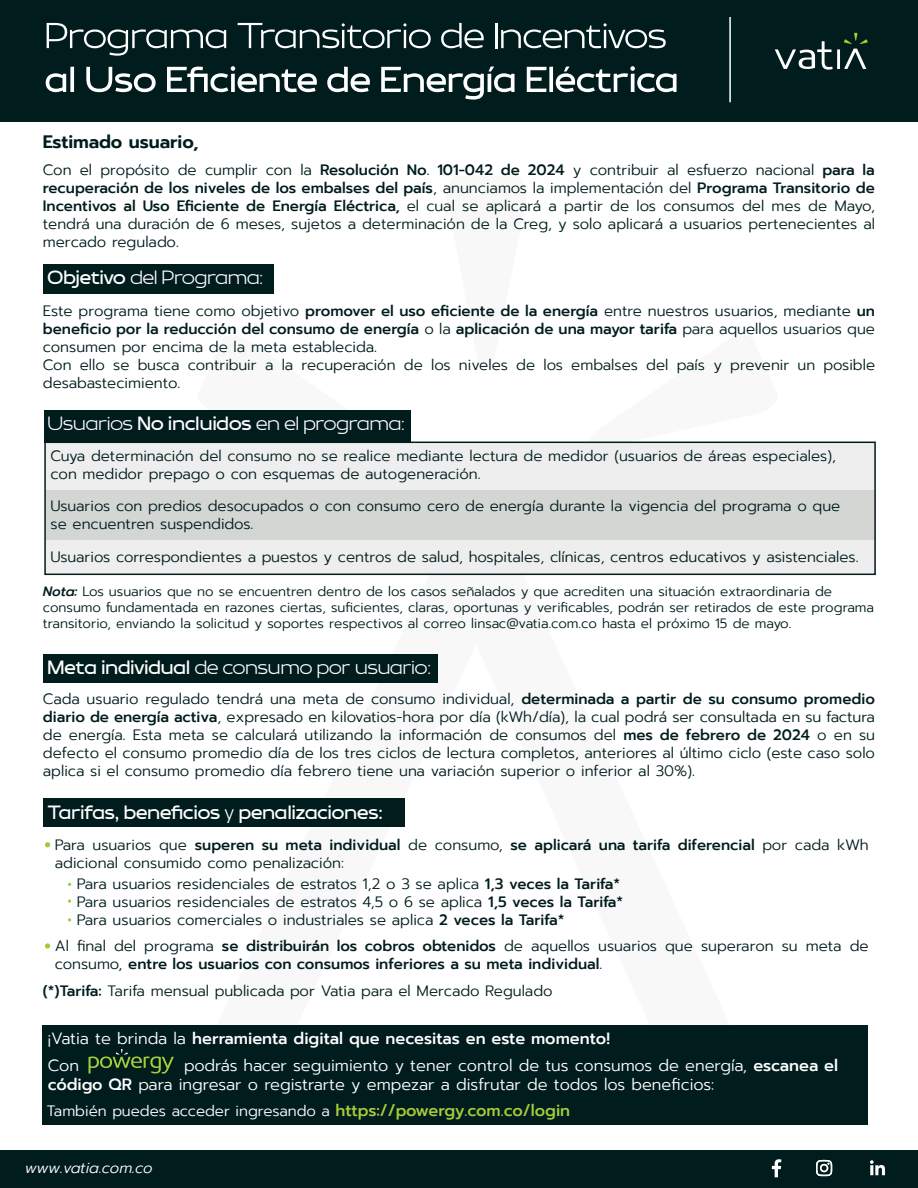
<style>
.page{position:relative;width:918px;height:1188px;background:#fff}
.page>*{position:absolute;margin:0;border:0;box-sizing:border-box;transform-origin:0 0}
.t1{font:300 19.5px "Brinnan";color:#fff}
.t2{font:19.5px "Brinnan";color:#fff}
.t3{font:600 18px "Prompt";color:#001c1d}
.t4{font:300 16.2px/19.5px "Prompt";color:#fff}
.t5{font:500 16.2px/27px "Prompt";color:#fff}
.t6{font:300 15px/18px "Prompt";color:#001c1d}
.t7{font:500 15px/18px "Prompt";color:#001c1d}
.t8{font:300 15px "Prompt";color:#fff}
.t9{font:italic 300 15px "Prompt";letter-spacing:-.015em;color:#fff}
.t10{font:300 13.5px/16.2px "Prompt";color:#001c1d}
.s1{font-weight:500}
.s2{font-weight:400}
.s3{font-weight:500;font-style:italic}
.s4{font-weight:300}
.s5{font-weight:500;font-size:16.2px;color:#a5cd39}
</style>
<div class="page">
<div style="left:43px;top:1025px;width:825px;height:100px;background:#001c1d"></div>
<svg style="left:589px;top:441px;width:189px;height:1px"></svg>
<div style="left:45px;top:442px;width:830px;height:132px;background:#edeeed"></div>
<div style="left:45px;top:490px;width:830px;height:49px;background:#d4d6d4"></div>
<div style="left:0;top:0;width:918px;height:122px;background:#001c1d"></div>
<div style="left:0;top:1151px;width:918px;height:37px;background:#001c1d"></div>
<div style="left:44px;top:264px;width:230px;height:30px;background:#001c1d"></div>
<div style="left:44px;top:654px;width:394px;height:28px;background:#001c1d"></div>
<div style="left:44px;top:799px;width:361px;height:28px;background:#001c1d"></div>
<div style="left:44px;top:410px;width:366px;height:32px;background:#001c1d"></div>
<svg style="left:47px;top:23px;width:179px;height:33px"></svg>
<svg style="left:238px;top:23px;width:193px;height:25px"></svg>
<svg style="left:441px;top:23px;width:43px;height:25px"></svg>
<hr style="left:495px;top:23px;width:2px;height:25px;background:#fff">
<svg style="left:501px;top:23px;width:165px;height:25px"></svg>
<svg style="left:46px;top:73px;width:20px;height:19px"></svg>
<svg style="left:70px;top:67px;width:4px;height:25px"></svg>
<svg style="left:86px;top:67px;width:70px;height:25px"></svg>
<svg style="left:167px;top:66px;width:150px;height:26px"></svg>
<svg style="left:327px;top:67px;width:43px;height:25px"></svg>
<svg style="left:381px;top:67px;width:134px;height:33px"></svg>
<svg style="left:527px;top:67px;width:20px;height:25px"></svg>
<svg style="left:549px;top:67px;width:4px;height:25px"></svg>
<svg style="left:556px;top:66px;width:121px;height:26px"></svg>
<svg style="left:844px;top:33px;width:24px;height:36px"></svg>
<hr style="left:837px;top:49px;width:3px;height:20px;background:#fff">
<svg style="left:775px;top:41px;width:58px;height:29px"></svg>
<div style="left:44px;top:442px;width:832px;height:133px;border:2px solid #001c1d"></div>
<hr style="left:729px;top:17px;width:2px;height:85px;background:#fff">
<svg style="left:45px;top:842px;width:5px;height:5px"></svg>
<svg style="left:68px;top:918px;width:3px;height:4px"></svg>
<svg style="left:45px;top:943px;width:5px;height:6px"></svg>
<svg style="left:772px;top:1159px;width:9px;height:18px"></svg>
<svg style="left:816px;top:1160px;width:16px;height:16px"></svg>
<svg style="left:870px;top:1160px;width:15px;height:15px"></svg>
<svg style="left:89px;top:1049px;width:85px;height:25px"></svg>
<p class="t3" style="left:43px;top:128px;width:157px">Estimado usuario,</p>
<p class="t6" style="left:43px;top:161px;width:834px;text-align:justify">Con el propósito de cumplir con la <span class="s1">Resolución No. 101-042 de 2024</span> y contribuir al esfuerzo nacional <span class="s1">para la recuperación de los niveles de los embalses del país</span>, anunciamos la implementación del <span class="s1">Programa Transitorio de Incentivos al Uso Eficiente de Energía Eléctrica,</span> el cual se aplicará a partir de los consumos del mes de Mayo, tendrá una duración de 6 meses, sujetos a determinación de la Creg, y solo aplicará a usuarios pertenecientes al mercado regulado.</p>
<h1 class="t1" style="left:48px;top:267px;width:217px"><span class="s2">Objetivo</span> del Programa:</h1>
<p class="t6" style="left:43px;top:301px;width:834px">Este programa tiene como objetivo <span class="s1">promover el uso eficiente de la energía</span> entre nuestros usuarios, mediante <span class="s1">un beneficio por la reducción del consumo de energía</span> o la <span class="s1">aplicación de una mayor tarifa</span> para aquellos usuarios que consumen por encima de la meta establecida.<br>Con ello se busca contribuir a la recuperación de los niveles de los embalses del país y prevenir un posible desabastecimiento.</p>
<h1 class="t1" style="left:48px;top:413px;width:359px">Usuarios <span class="s2">No incluidos</span> en el programa:</h1>
<p class="t6" style="left:51px;top:447px;width:787px">Cuya determinación del consumo no se realice mediante lectura de medidor (usuarios de áreas especiales), con medidor prepago o con esquemas de autogeneración.</p>
<p class="t6" style="left:51px;top:497px;width:791px">Usuarios con predios desocupados o con consumo cero de energía durante la vigencia del programa o que se encuentren suspendidos.</p>
<p class="t6" style="left:51px;top:548px;width:809px">Usuarios correspondientes a puestos y centros de salud, hospitales, clínicas, centros educativos y asistenciales.</p>
<p class="t10" style="left:43px;top:583px;width:833px"><span class="s3">Nota:</span> Los usuarios que no se encuentren dentro de los casos señalados y que acrediten una situación extraordinaria de consumo fundamentada en razones ciertas, suficientes, claras, oportunas y verificables, podrán ser retirados de este programa transitorio, enviando la solicitud y soportes respectivos al correo linsac@vatia.com.co hasta el próximo 15 de mayo.</p>
<h1 class="t1" style="left:48px;top:657px;width:385px"><span class="s2">Meta individual</span> de consumo por usuario:</h1>
<p class="t6" style="left:43px;top:690px;width:834px;text-align:justify">Cada usuario regulado tendrá una meta de consumo individual, <span class="s1">determinada a partir de su consumo promedio diario de energía activa</span>, expresado en kilovatios-hora por día (kWh/día), la cual podrá ser consultada en su factura de energía. Esta meta se calculará utilizando la información de consumos del <span class="s1">mes de febrero de 2024</span> o en su defecto el consumo promedio día de los tres ciclos de lectura completos, anteriores al último ciclo (este caso solo aplica si el consumo promedio día febrero tiene una variación superior o inferior al 30%).</p>
<h1 class="t2" style="left:48px;top:801px;width:337px">Tarifas, beneficios <span class="s4">y</span> penalizaciones:</h1>
<p class="t6" style="left:55px;top:836px;width:815px">Para usuarios que <span class="s1">superen su meta individual</span> de consumo, <span class="s1">se aplicará una tarifa diferencial</span> por cada kWh adicional consumido como penalización:</p>
<p class="t6" style="left:77px;top:875px;width:548px">Para usuarios residenciales de estratos 1,2 o 3 se aplica <span class="s1">1,3 veces la Tarifa*<br></span>Para usuarios residenciales de estratos 4,5 o 6 se aplica <span class="s1">1,5 veces la Tarifa*<br></span>Para usuarios comerciales o industriales se aplica <span class="s1">2 veces la Tarifa*</span></p>
<p class="t7" style="left:55px;top:936px;width:815px"><span class="s4">Al final del programa</span> se distribuirán los cobros obtenidos <span class="s4">de aquellos usuarios que superaron su meta de consumo,</span> entre los usuarios con consumos inferiores a su meta individual<span class="s4">.</span></p>
<p class="t6" style="left:43px;top:982px;width:511px"><span class="s1">(*)Tarifa:</span> Tarifa mensual publicada por Vatia para el Mercado Regulado</p>
<p class="t5" style="left:48px;top:1025px;width:564px"><span class="s4">¡Vatia te brinda la</span> herramienta digital que necesitas en este momento!<br><span class="s4">Con</span></p>
<p class="t4" style="left:48px;top:1055px;width:792px;text-indent:136px">podrás hacer seguimiento y tener control de tus consumos de energía, <span class="s1">escanea el código QR</span> para ingresar o registrarte y empezar a disfrutar de todos los beneficios:</p>
<p class="t8" style="left:47px;top:1100px;width:525px">También puedes acceder ingresando a <span class="s5">https://powergy.com.co/login</span></p>
<p class="t9" style="left:25px;top:1157px;width:129px">www.vatia.com.co</p>
</div>
